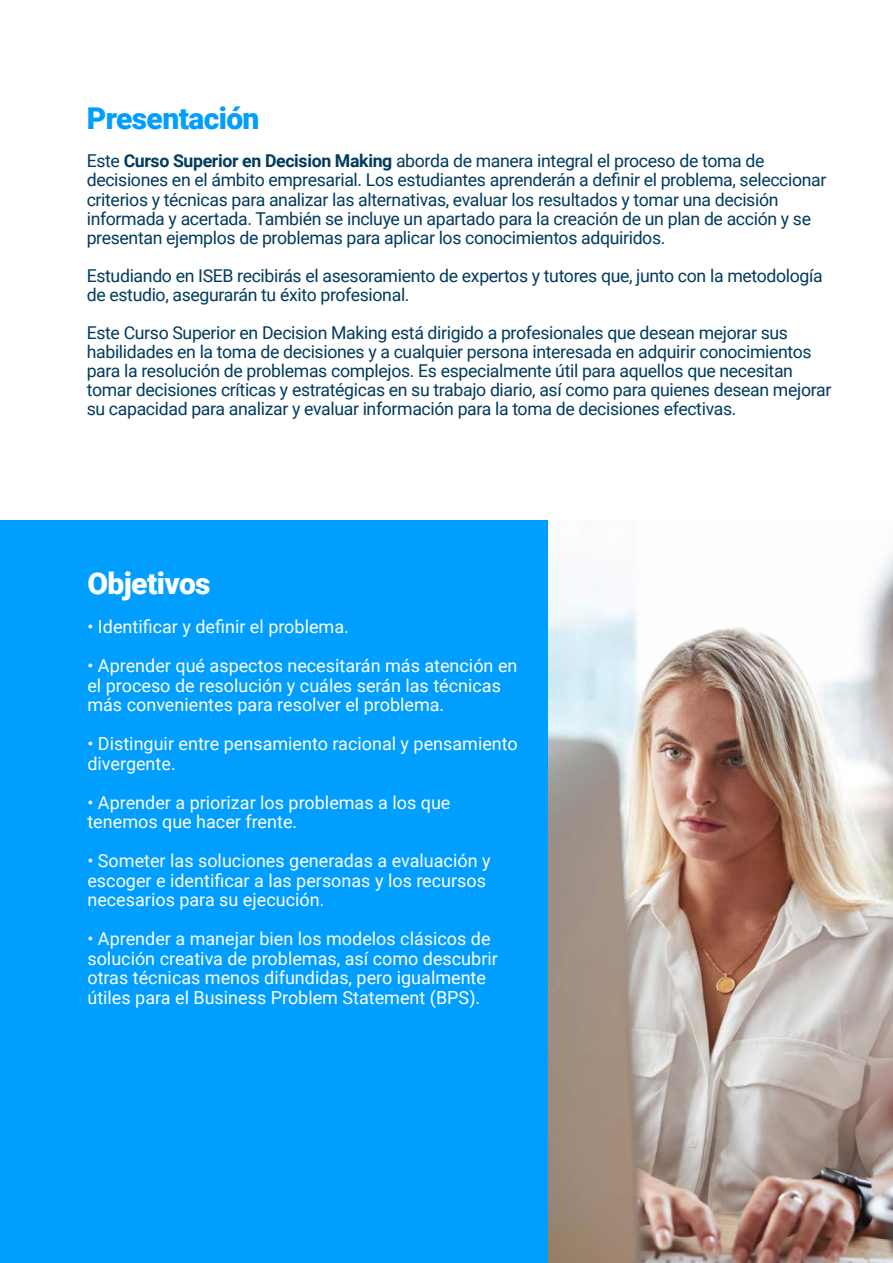
<style>
.page{position:relative;width:893px;height:1263px;background:#fff}
.page>*{position:absolute;margin:0;border:0;box-sizing:border-box;transform-origin:0 0}
.t1{font:900 30px "Roboto";letter-spacing:-.02em;color:#009eff}
.t2{font:900 30px "Roboto";letter-spacing:-.02em;color:#fff}
.t3{font:18px/19.5px "Roboto";color:#fff}
.t4{font:17.7px/19px "Roboto";letter-spacing:-.02em;color:#003b5e}
.s1{font-weight:700}
</style>
<div class="page">
<div style="left:0;top:520px;width:548px;height:743px;background:#009eff"></div>
<img style="left:548px;top:553px;width:345px;height:710px">
<h1 class="t1" style="left:87px;top:97px;width:174px">Presentación</h1>
<p class="t4" style="left:87px;top:151px;width:741px">Este <span class="s1">Curso Superior en Decision Making</span> aborda de manera integral el proceso de toma de decisiones en el ámbito empresarial. Los estudiantes aprenderán a definir el problema, seleccionar criterios y técnicas para analizar las alternativas, evaluar los resultados y tomar una decisión informada y acertada. También se incluye un apartado para la creación de un plan de acción y se presentan ejemplos de problemas para aplicar los conocimientos adquiridos.</p>
<p class="t4" style="left:87px;top:265px;width:737px">Estudiando en ISEB recibirás el asesoramiento de expertos y tutores que, junto con la metodología de estudio, asegurarán tu éxito profesional.</p>
<p class="t4" style="left:87px;top:322px;width:746px">Este Curso Superior en Decision Making está dirigido a profesionales que desean mejorar sus habilidades en la toma de decisiones y a cualquier persona interesada en adquirir conocimientos para la resolución de problemas complejos. Es especialmente útil para aquellos que necesitan tomar decisiones críticas y estratégicas en su trabajo diario, así como para quienes desean mejorar su capacidad para analizar y evaluar información para la toma de decisiones efectivas.</p>
<h1 class="t2" style="left:87px;top:562px;width:125px">Objetivos</h1>
<p class="t3" style="left:87px;top:616px;width:263px">• Identificar y definir el problema.</p>
<p class="t3" style="left:87px;top:655px;width:432px">• Aprender qué aspectos necesitarán más atención en el proceso de resolución y cuáles serán las técnicas más convenientes para resolver el problema.</p>
<p class="t3" style="left:87px;top:733px;width:432px">• Distinguir entre pensamiento racional y pensamiento divergente.</p>
<p class="t3" style="left:87px;top:792px;width:365px">• Aprender a priorizar los problemas a los que tenemos que hacer frente.</p>
<p class="t3" style="left:87px;top:850px;width:405px">• Someter las soluciones generadas a evaluación y escoger e identificar a las personas y los recursos necesarios para su ejecución.</p>
<p class="t3" style="left:87px;top:928px;width:412px">• Aprender a manejar bien los modelos clásicos de solución creativa de problemas, así como descubrir otras técnicas menos difundidas, pero igualmente útiles para el Business Problem Statement (BPS).</p>
</div>
